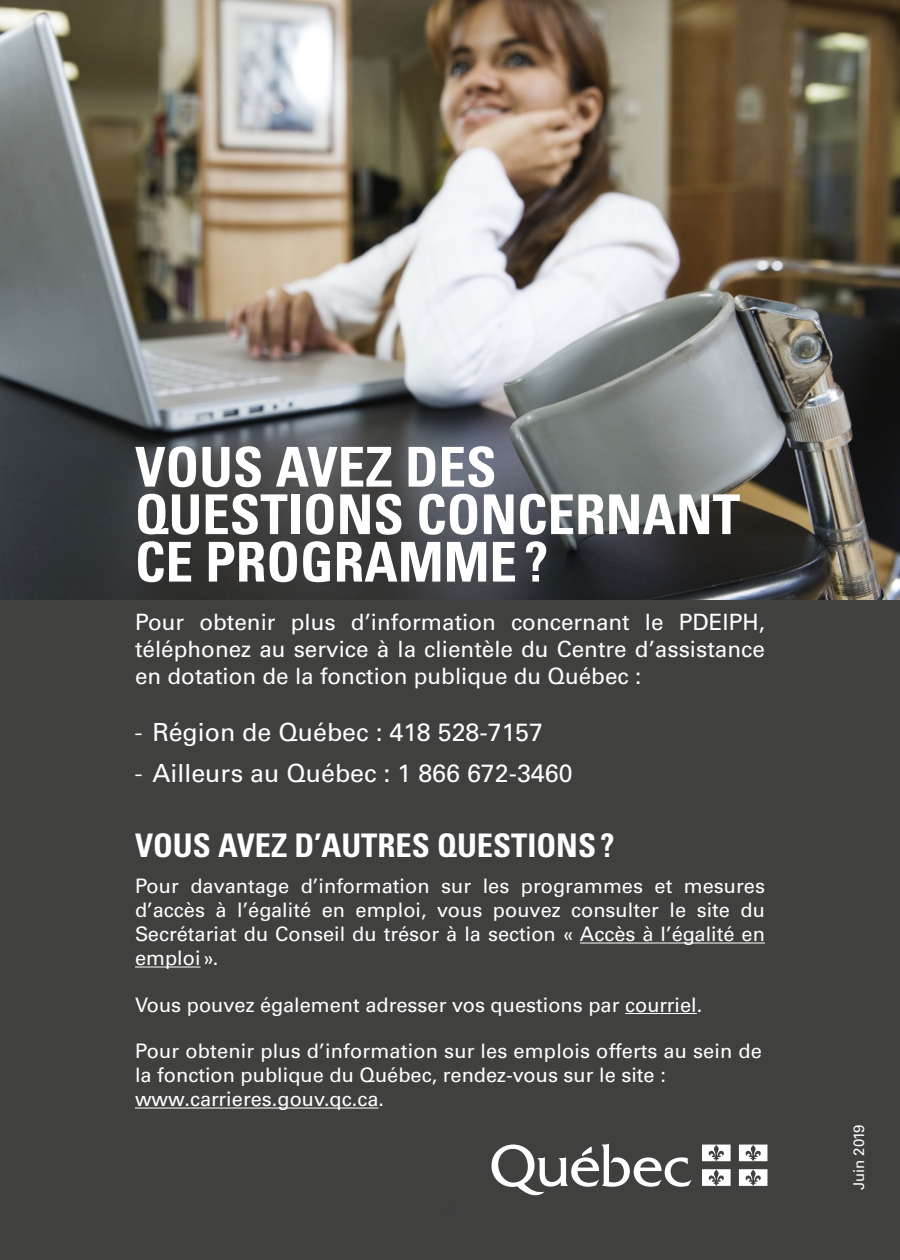
<style>
.page{position:relative;width:900px;height:1260px;background:#40403e}
.page>*{position:absolute;margin:0;border:0;box-sizing:border-box;transform-origin:0 0}
.H2_autre{font:700 condensed 55px/47.5px "Univers LT Std";color:#fff}
.H2_autre-2{font:700 condensed 32.5px "Univers LT Std";color:#fff}
.t1{font:25px "Univers LT Std";color:#fff}
.P_sans_espace_apres{font:22.5px/27px "Univers LT Std";color:#fff;text-align:justify}
.P_-_8pt{font:20px/24px "Univers LT Std";color:#fff;text-align:justify}
.t2{font:15px "Univers LT Std";letter-spacing:-.02em;color:#fff}
.s1{font-weight:300}
</style>
<div class="page">
<img style="left:0;top:0;width:900px;height:599px">
<hr style="left:580px;top:943px;width:185px;height:1px;background:#fff">
<hr style="left:135px;top:967px;width:66px;height:1px;background:#fff">
<hr style="left:625px;top:1013px;width:72px;height:1px;background:#fff">
<hr style="left:135px;top:1108px;width:244px;height:1px;background:#fff">
<svg style="left:492px;top:1144px;width:200px;height:52px"></svg>
<svg style="left:702px;top:1145px;width:29px;height:16px"></svg>
<svg style="left:739px;top:1145px;width:28px;height:16px"></svg>
<svg style="left:702px;top:1169px;width:29px;height:17px"></svg>
<svg style="left:739px;top:1169px;width:28px;height:17px"></svg>
<h2 class="H2_autre" style="left:135px;top:443px;width:607px">VOUS AVEZ DES<br>QUESTIONS CONCERNANT<br>CE PROGRAMME?</h2>
<p class="P_sans_espace_apres" style="left:135px;top:609px;width:632px">Pour obtenir plus d’information concernant le PDEIPH, téléphonez au service à la clientèle du Centre d’assistance en dotation de la fonction publique du Québec :</p>
<p class="t1" style="left:135px;top:717px;width:410px"><span class="s1">-</span> Région de Québec : 418 528-7157</p>
<p class="t1" style="left:135px;top:759px;width:439px"><span class="s1">-</span> Ailleurs au Québec : 1 866 672-3460</p>
<h2 class="H2_autre-2" style="left:135px;top:825px;width:481px">VOUS AVEZ D’AUTRES QUESTIONS?</h2>
<p class="P_-_8pt" style="left:135px;top:874px;width:631px">Pour davantage d’information sur les programmes et mesures d’accès à l’égalité en emploi, vous pouvez consulter le site du Secrétariat du Conseil du trésor à la section « Accès à l’égalité en emploi».</p>
<p class="P_-_8pt" style="left:135px;top:993px;width:569px">Vous pouvez également adresser vos questions par courriel.</p>
<p class="P_-_8pt" style="left:135px;top:1039px;width:629px;text-align:left">Pour obtenir plus d’information sur les emplois offerts au sein de la fonction publique du Québec, rendez-vous sur le site : www.carrieres.gouv.qc.ca.</p>
<p class="t2" style="left:850px;top:1190px;width:67px;rotate:-90deg">Juin 2019</p>
</div>
